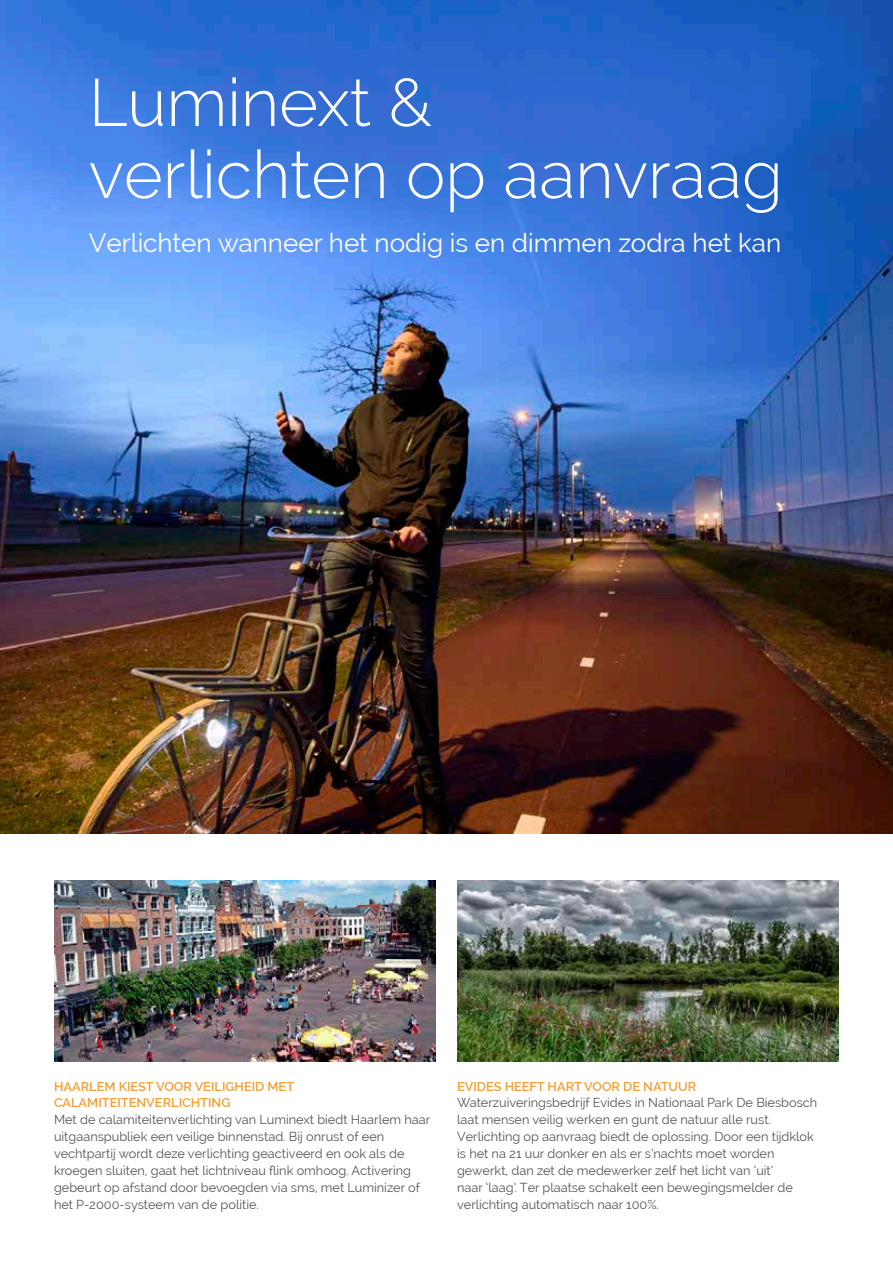
<style>
.page{position:relative;width:893px;height:1263px;background:#fff}
.page>*{position:absolute;margin:0;border:0;box-sizing:border-box;transform-origin:0 0}
.t1{font:300 66.75px/72px "Raleway";color:#fff}
.t2{font:26.1px "Raleway";color:#fff}
.t3{font:12.75px/17px "Raleway";color:#555}
.t4{font:600 12.75px/17px "Raleway";color:#f59d31}
</style>
<div class="page">
<img style="left:0;top:0;width:893px;height:833px">
<img style="left:54px;top:881px;width:382px;height:181px">
<img style="left:457px;top:881px;width:382px;height:181px">
<h1 class="t1" style="left:89px;top:66px;width:695px">Luminext &amp;<br>verlichten op aanvraag</h1>
<h2 class="t2" style="left:89px;top:228px;width:694px">Verlichten wanneer het nodig is en dimmen zodra het kan</h2>
<p class="t4" style="left:54px;top:1077px;width:242px">HAARLEM KIEST VOOR VEILIGHEID MET<br>CALAMITEITENVERLICHTING</p>
<p class="t3" style="left:54px;top:1111px;width:378px">Met de calamiteitenverlichting van Luminext biedt Haarlem haar uitgaanspubliek een veilige binnenstad. Bij onrust of een vechtpartij wordt deze verlichting geactiveerd en ook als de kroegen sluiten, gaat het lichtniveau flink omhoog. Activering gebeurt op afstand door bevoegden via sms, met Luminizer of het P-2000-systeem van de politie.</p>
<p class="t4" style="left:457px;top:1077px;width:241px">EVIDES HEEFT HART VOOR DE NATUUR</p>
<p class="t3" style="left:457px;top:1094px;width:362px">Waterzuiveringsbedrijf Evides in Nationaal Park De Biesbosch laat mensen veilig werken en gunt de natuur alle rust.<br>Verlichting op aanvraag biedt de oplossing. Door een tijdklok is het na 21 uur donker en als er s’nachts moet worden gewerkt, dan zet de medewerker zelf het licht van ‘uit’<br>naar ‘laag’. Ter plaatse schakelt een bewegingsmelder de verlichting automatisch naar 100%.</p>
</div>
